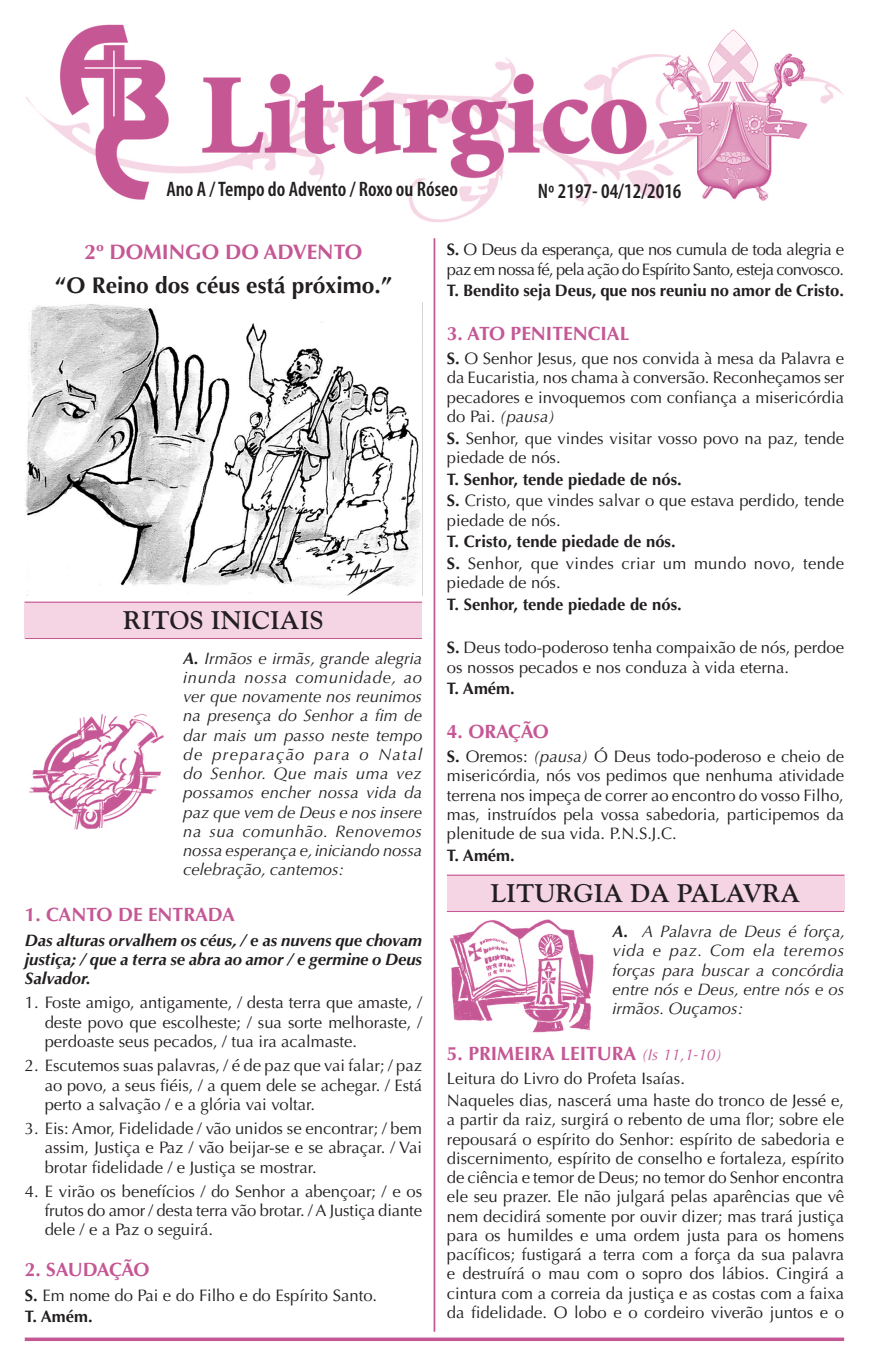
<style>
.page{position:relative;width:869px;height:1365px;background:#fff}
.page>*{position:absolute;margin:0;border:0;box-sizing:border-box;transform-origin:0 0}
.t1{font:700 25.38px "Goudy Std";color:#231f20}
.t2{font:700 22.75px "Optima LT Std";color:#231f20}
.t3{font:600 condensed 21px "Myriad Pro";color:#231f20}
.t4{font:700 21px "Optima LT Std";color:#c55795}
.t5{font:700 19.25px "Optima LT Std";color:#c55795}
.t6{font:700 19.25px "Optima LT Std";letter-spacing:-.035em;color:#c55795}
.t7{font:16.62px/19.2px "Optima LT Std";color:#231f20;text-align:justify}
.t8{font:italic 16.62px/19.2px "Optima LT Std";color:#231f20;text-align:justify}
.t9{font:italic 700 16.62px/19.2px "Optima LT Std";color:#231f20;text-align:justify}
.t10{font:16.62px/19.2px "Optima LT Std";letter-spacing:-.035em;color:#231f20}
.t11{font:700 16.62px "Optima LT Std";color:#231f20}
.t12{font:16.62px/21.7px "Optima LT Std";letter-spacing:.02em;color:#231f20}
.s1{font-weight:700}
.s2{font-style:italic}
.s3{font-weight:400;font-style:italic;font-size:15.75px}
</style>
<div class="page">
<img style="left:450px;top:919px;width:144px;height:114px">
<img style="left:25px;top:304px;width:396px;height:292px">
<img style="left:26px;top:25px;width:817px;height:197px">
<hr style="left:25px;top:1337px;width:818px;height:3px;background:#c55795">
<hr style="left:433px;top:238px;width:2px;height:1093px;background:#c55795">
<div style="left:446px;top:874px;width:397px;height:37px;background:#f5d5e4"></div>
<hr style="left:446px;top:874px;width:397px;height:1px;background:#c55795">
<hr style="left:446px;top:911px;width:397px;height:1px;background:#c55795">
<div style="left:25px;top:601px;width:397px;height:37px;background:#f5d5e4"></div>
<hr style="left:25px;top:601px;width:397px;height:1px;background:#c55795">
<hr style="left:25px;top:638px;width:397px;height:1px;background:#c55795">
<img style="left:29px;top:714px;width:135px;height:116px">
<p class="t3" style="left:166px;top:176px;width:293px">Ano A / Tempo do Advento / Roxo ou Róseo</p>
<p class="t3" style="left:537px;top:178px;width:145px">Nº 2197- 04/12/2016</p>
<p class="t4" style="left:85px;top:239px;width:279px">2º DOMINGO DO ADVENTO</p>
<h2 class="t2" style="left:55px;top:272px;width:338px">“O Reino dos céus está próximo.”</h2>
<h1 class="t1" style="left:123px;top:605px;width:202px">RITOS INICIAIS</h1>
<p class="t8" style="left:183px;top:648px;width:240px"><span class="s1">A.</span> Irmãos e irmãs, grande alegria inunda nossa comunidade, ao ver que novamente nos reunimos na presença do Senhor a fim de dar mais um passo neste tempo de preparação para o Natal do Senhor. Que mais uma vez possamos encher nossa vida da paz que vem de Deus e nos insere na sua comunhão. Renovemos nossa esperança e, iniciando nossa celebração, cantemos:</p>
<p class="t5" style="left:25px;top:903px;width:211px">1. CANTO DE ENTRADA</p>
<p class="t9" style="left:25px;top:930px;width:398px">Das alturas orvalhem os céus, / e as nuvens que chovam justiça; / que a terra se abra ao amor / e germine o Deus Salvador.</p>
<p class="t7" style="left:45px;top:993px;width:379px;text-indent:-20px">1. Foste amigo, antigamente, / desta terra que amaste, / deste povo que escolheste; / sua sorte melhoraste, / perdoaste seus pecados, / tua ira acalmaste.</p>
<p class="t7" style="left:45px;top:1056px;width:379px;text-indent:-20px">2. Escutemos suas palavras, / é de paz que vai falar; / paz ao povo, a seus fiéis, / a quem dele se achegar. / Está perto a salvação / e a glória vai voltar.</p>
<p class="t7" style="left:45px;top:1118px;width:379px;text-indent:-20px">3. Eis: Amor, Fidelidade / vão unidos se encontrar; / bem assim, Justiça e Paz / vão beijar-se e se abraçar. / Vai brotar fidelidade / e Justiça se mostrar.</p>
<p class="t7" style="left:45px;top:1181px;width:379px;text-indent:-20px">4. E virão os benefícios / do Senhor a abençoar; / e os frutos do amor / desta terra vão brotar. / A Justiça diante dele / e a Paz o seguirá.</p>
<p class="t6" style="left:25px;top:1258px;width:126px">2. SAUDAÇÃO</p>
<p class="t7" style="left:25px;top:1284px;width:354px;line-height:21.7px"><span class="s1">S.</span> Em nome do Pai e do Filho e do Espírito Santo.<br><span class="s1">T. Amém.</span></p>
<p class="t10" style="left:446px;top:240px;width:398px"><span class="s1">S.</span> O Deus da esperança, que nos cumula de toda alegria e paz em nossa fé, pela ação do Espírito Santo, esteja convosco.</p>
<p class="t11" style="left:446px;top:281px;width:398px">T. Bendito seja Deus, que nos reuniu no amor de Cristo.</p>
<p class="t5" style="left:446px;top:322px;width:184px">3. ATO PENITENCIAL</p>
<p class="t7" style="left:446px;top:349px;width:398px"><span class="s1">S.</span> O Senhor Jesus, que nos convida à mesa da Palavra e da Eucaristia, nos chama à conversão. Reconheçamos ser pecadores e invoquemos com confiança a misericórdia do Pai. <span class="s2">(pausa)</span></p>
<p class="t7" style="left:446px;top:428px;width:398px"><span class="s1">S.</span> Senhor, que vindes visitar vosso povo na paz, tende piedade de nós.</p>
<p class="t7" style="left:446px;top:468px;width:398px;line-height:21.7px"><span class="s1">T. Senhor, tende piedade de nós.<br>S.</span> Cristo, que vindes salvar o que estava perdido, tende</p>
<p class="t7" style="left:446px;top:510px;width:115px">piedade de nós.</p>
<p class="t12" style="left:446px;top:531px;width:398px"><span class="s1">T. Cristo, tende piedade de nós.<br>S.</span> Senhor, que vindes criar um mundo novo, tende</p>
<p class="t7" style="left:446px;top:573px;width:115px">piedade de nós.</p>
<p class="t11" style="left:446px;top:594px;width:236px">T. Senhor, tende piedade de nós.</p>
<p class="t7" style="left:446px;top:638px;width:398px"><span class="s1">S.</span> Deus todo-poderoso tenha compaixão de nós, perdoe os nossos pecados e nos conduza à vida eterna.</p>
<p class="t11" style="left:446px;top:679px;width:69px">T. Amém.</p>
<p class="t5" style="left:446px;top:720px;width:103px">4. ORAÇÃO</p>
<p class="t7" style="left:446px;top:747px;width:398px"><span class="s1">S.</span> Oremos: <span class="s2">(pausa)</span> Ó Deus todo-poderoso e cheio de misericórdia, nós vos pedimos que nenhuma atividade terrena nos impeça de correr ao encontro do vosso Filho, mas, instruídos pela vossa sabedoria, participemos da plenitude de sua vida. P.N.S.J.C.</p>
<p class="t11" style="left:446px;top:845px;width:69px">T. Amém.</p>
<h1 class="t1" style="left:490px;top:878px;width:311px">LITURGIA DA PALAVRA</h1>
<p class="t8" style="left:612px;top:921px;width:234px"><span class="s1">A.</span> A Palavra de Deus é força, vida e paz. Com ela teremos forças para buscar a concórdia entre nós e Deus, entre nós e os irmãos. Ouçamos:</p>
<p class="t5" style="left:446px;top:1042px;width:276px">5. PRIMEIRA LEITURA <span class="s3">(Is 11,1-10)</span></p>
<p class="t7" style="left:446px;top:1067px;width:398px;line-height:21.7px">Leitura do Livro do Profeta Isaías.<br>Naqueles dias, nascerá uma haste do tronco de Jessé e,</p>
<p class="t7" style="left:446px;top:1110px;width:398px">a partir da raiz, surgirá o rebento de uma flor; sobre ele repousará o espírito do Senhor: espírito de sabedoria e discernimento, espírito de conselho e fortaleza, espírito de ciência e temor de Deus; no temor do Senhor encontra ele seu prazer. Ele não julgará pelas aparências que vê nem decidirá somente por ouvir dizer; mas trará justiça para os humildes e uma ordem justa para os homens pacíficos; fustigará a terra com a força da sua palavra e destruírá o mau com o sopro dos lábios. Cingirá a cintura com a correia da justiça e as costas com a faixa da fidelidade. O lobo e o cordeiro viverão juntos e o</p>
</div>
